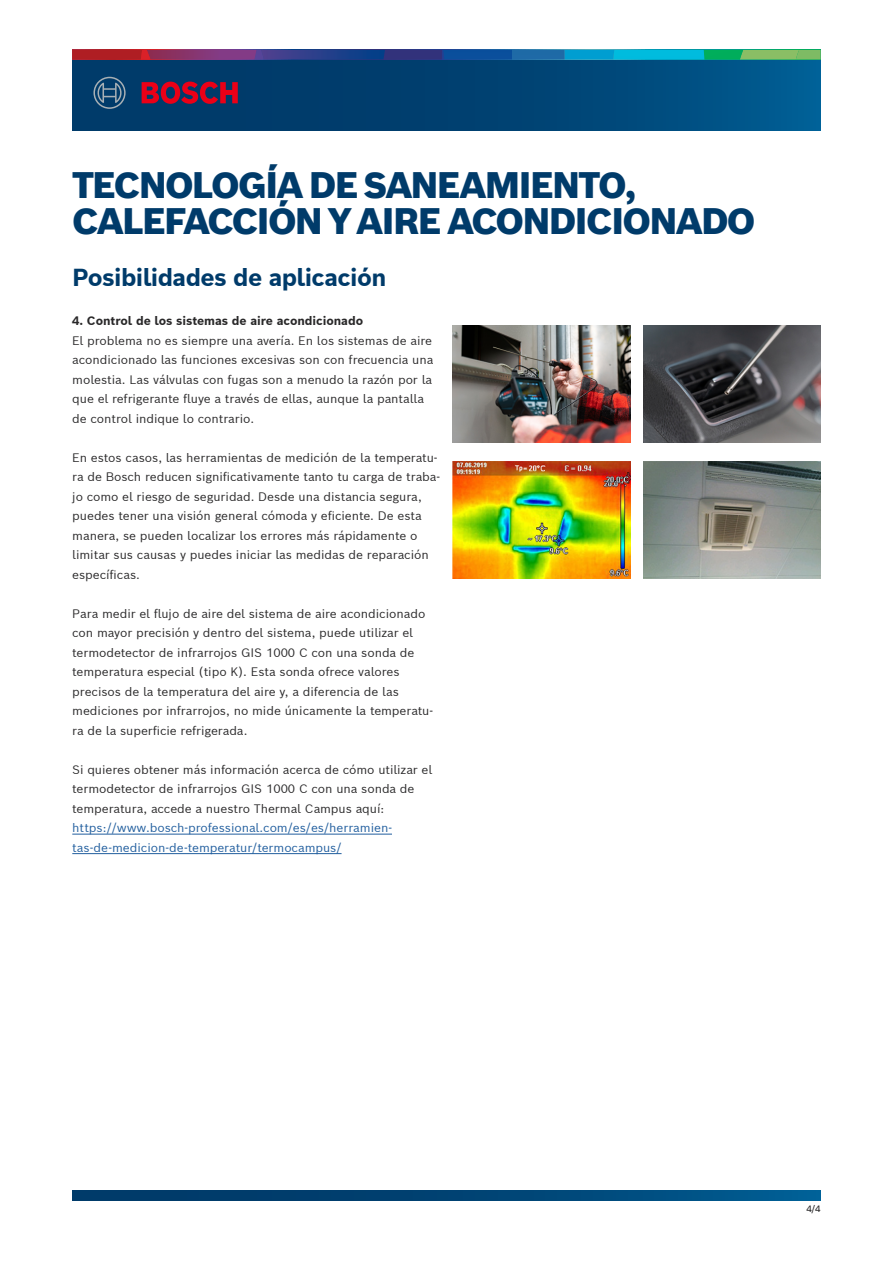
<style>
.page{position:relative;width:893px;height:1263px;background:#fff}
.page>*{position:absolute;margin:0;border:0;box-sizing:border-box;transform-origin:0 0}
.t1{font:900 36px/36px "Bosch Sans";letter-spacing:-.05em;color:#003b6a}
.t2{font:700 24px "Bosch Sans";letter-spacing:-.025em;color:#003b6a}
.t3{font:12px/19.5px "Bosch Sans";letter-spacing:-.005em;color:#292829}
.t4{font:12px/19.5px "Bosch Sans";letter-spacing:-.005em;color:#215e9e}
.t5{font:700 12px "Bosch Sans";letter-spacing:-.005em;color:#292829}
.t6{font:500 9px "Bosch Sans";color:#292829}
</style>
<div class="page">
<img style="left:643px;top:325px;width:178px;height:117px">
<img style="left:453px;top:462px;width:177px;height:117px">
<img style="left:453px;top:325px;width:177px;height:117px">
<img style="left:643px;top:462px;width:178px;height:117px">
<svg style="left:72px;top:59px;width:749px;height:71px;background:#014576"></svg>
<svg style="left:72px;top:50px;width:749px;height:9px;background:#416687"></svg>
<svg style="left:142px;top:82px;width:96px;height:22px;background:#891839"></svg>
<svg style="left:93px;top:77px;width:33px;height:32px"></svg>
<svg style="left:72px;top:1191px;width:749px;height:9px;background:#004677"></svg>
<hr style="left:72px;top:834px;width:320px;height:1px;background:#215e9e">
<hr style="left:72px;top:853px;width:270px;height:1px;background:#215e9e">
<h1 class="t1" style="left:72px;top:167px;width:685px">TECNOLOGÍA DE SANEAMIENTO,<br>CALEFACCIÓN Y AIRE ACONDICIONADO</h1>
<h2 class="t2" style="left:72px;top:261px;width:316px">Posibilidades de aplicación</h2>
<p class="t5" style="left:72px;top:313px;width:292px">4. Control de los sistemas de aire acondicionado</p>
<p class="t3" style="left:72px;top:330px;width:363px">El problema no es siempre una avería. En los sistemas de aire acondicionado las funciones excesivas son con frecuencia una molestia. Las válvulas con fugas son a menudo la razón por la que el refrigerante fluye a través de ellas, aunque la pantalla de control indique lo contrario.</p>
<p class="t3" style="left:72px;top:447px;width:369px">En estos casos, las herramientas de medición de la temperatu&shy;ra de Bosch reducen significativamente tanto tu carga de traba&shy;jo como el riesgo de seguridad. Desde una distancia segura, puedes tener una visión general cómoda y eficiente. De esta manera, se pueden localizar los errores más rápidamente o limitar sus causas y puedes iniciar las medidas de reparación específicas.</p>
<p class="t3" style="left:72px;top:603px;width:362px">Para medir el flujo de aire del sistema de aire acondicionado con mayor precisión y dentro del sistema, puede utilizar el termodetector de infrarrojos GIS 1000 C con una sonda de temperatura especial (tipo K). Esta sonda ofrece valores precisos de la temperatura del aire y, a diferencia de las mediciones por infrarrojos, no mide únicamente la temperatu&shy;ra de la superficie refrigerada.</p>
<p class="t3" style="left:72px;top:759px;width:361px">Si quieres obtener más información acerca de cómo utilizar el termodetector de infrarrojos GIS 1000 C con una sonda de temperatura, accede a nuestro Thermal Campus aquí:</p>
<p class="t4" style="left:72px;top:818px;width:321px">https://www.bosch-professional.com/es/es/herramien&shy;tas-de-medicion-de-temperatur/termocampus/</p>
<p class="t6" style="left:806px;top:1202px;width:16px">4/4</p>
</div>
